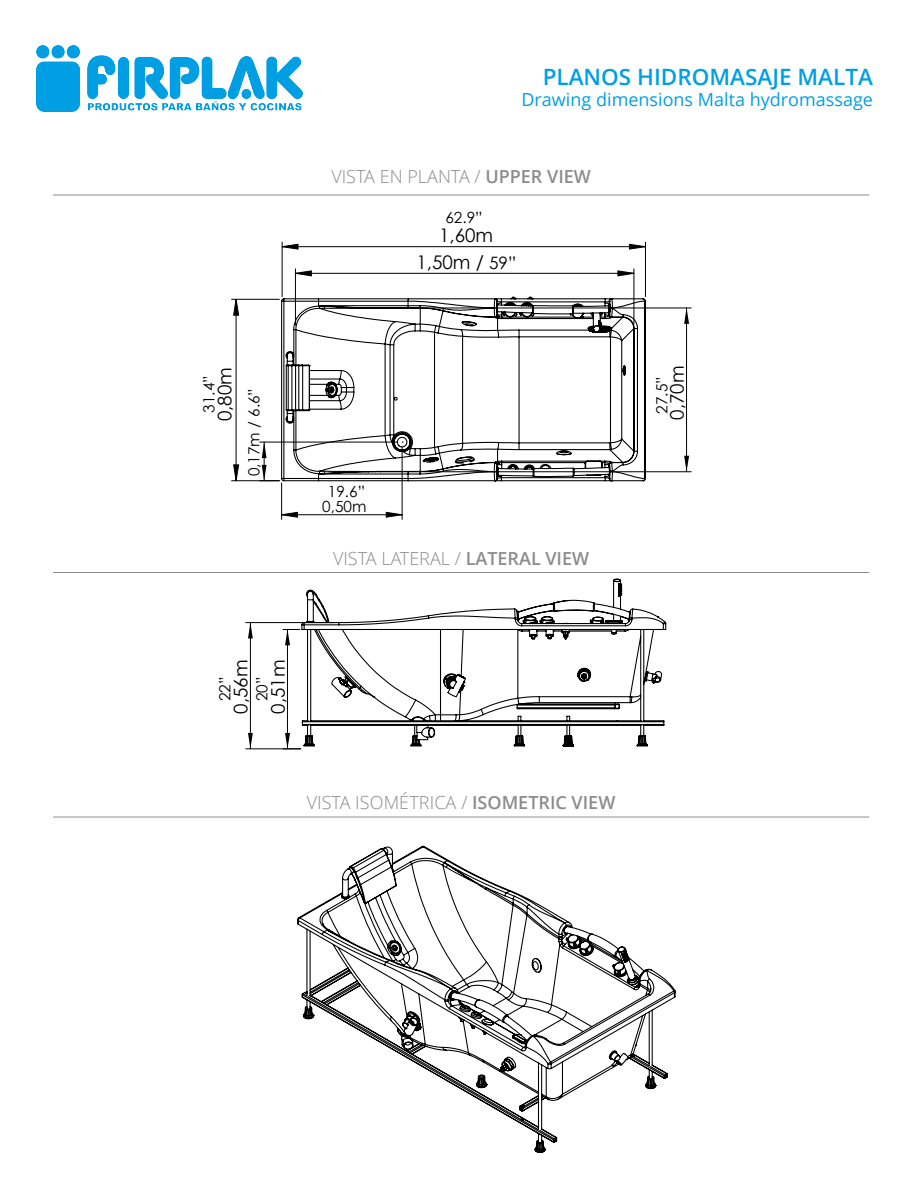
<style>
.page{position:relative;width:918px;height:1188px;background:#fff}
.page>*{position:absolute;margin:0;border:0;box-sizing:border-box;transform-origin:0 0}
.t1{font:600 22.5px "Open Sans";color:#009fe3}
.t2{font:18.75px "Century Gothic";color:#000}
.t3{font:300 18px "Open Sans";color:#8c8c8c}
.t4{font:18px "Open Sans";color:#009fe3}
.t5{font:15.3px "Century Gothic";color:#000}
.s1{font-weight:600}
.s2{font-size:17.1px}
</style>
<div class="page">
<img style="left:36px;top:45px;width:267px;height:66px">
<hr style="left:53px;top:195px;width:816px;height:1px;background:#8c8c8c">
<hr style="left:53px;top:572px;width:816px;height:1px;background:#8c8c8c">
<hr style="left:53px;top:817px;width:816px;height:1px;background:#8c8c8c">
<svg style="left:297px;top:845px;width:379px;height:308px"></svg>
<hr style="left:287px;top:629px;width:1px;height:120px;background:#000">
<hr style="left:250px;top:623px;width:1px;height:126px;background:#000">
<hr style="left:246px;top:748px;width:55px;height:1px;background:#000">
<hr style="left:246px;top:622px;width:88px;height:1px;background:#000">
<svg style="left:283px;top:733px;width:18px;height:16px"></svg>
<svg style="left:283px;top:629px;width:17px;height:16px"></svg>
<svg style="left:248px;top:733px;width:5px;height:16px"></svg>
<svg style="left:248px;top:623px;width:5px;height:15px"></svg>
<svg style="left:301px;top:578px;width:366px;height:169px"></svg>
<hr style="left:402px;top:447px;width:1px;height:72px;background:#000">
<hr style="left:281px;top:483px;width:1px;height:36px;background:#000">
<hr style="left:282px;top:242px;width:1px;height:55px;background:#000">
<hr style="left:645px;top:242px;width:1px;height:55px;background:#000">
<hr style="left:295px;top:269px;width:1px;height:56px;background:#000">
<hr style="left:634px;top:269px;width:1px;height:55px;background:#000">
<hr style="left:232px;top:480px;width:47px;height:1px;background:#000">
<hr style="left:232px;top:299px;width:47px;height:1px;background:#000">
<hr style="left:686px;top:308px;width:1px;height:164px;background:#000">
<hr style="left:425px;top:471px;width:266px;height:1px;background:#000">
<hr style="left:425px;top:308px;width:266px;height:1px;background:#000">
<hr style="left:264px;top:442px;width:1px;height:39px;background:#000">
<hr style="left:260px;top:442px;width:138px;height:1px;background:#000">
<svg style="left:281px;top:511px;width:122px;height:7px"></svg>
<svg style="left:281px;top:243px;width:364px;height:34px"></svg>
<svg style="left:233px;top:298px;width:7px;height:184px"></svg>
<svg style="left:684px;top:456px;width:5px;height:16px"></svg>
<svg style="left:684px;top:308px;width:5px;height:16px"></svg>
<svg style="left:260px;top:465px;width:19px;height:16px"></svg>
<svg style="left:262px;top:442px;width:5px;height:16px"></svg>
<svg style="left:280px;top:289px;width:367px;height:194px"></svg>
<p class="t1" style="left:543px;top:61px;width:332px">PLANOS HIDROMASAJE MALTA</p>
<p class="t4" style="left:521px;top:88px;width:353px">Drawing dimensions Malta hydromassage</p>
<p class="t3" style="left:331px;top:164px;width:261px">VISTA EN PLANTA / <span class="s1">UPPER VIEW</span></p>
<p class="t5" style="left:445px;top:207px;width:39px">62.9”</p>
<p class="t2" style="left:439px;top:222px;width:56px">1,60m</p>
<p class="t2" style="left:416px;top:249px;width:101px">1,50m / <span class="s2">59”</span></p>
<p class="t2" style="left:212px;top:421px;width:56px;rotate:-90deg">0,80m</p>
<p class="t5" style="left:198px;top:413px;width:39px;rotate:-90deg">31.4”</p>
<p class="t5" style="left:243px;top:476px;width:90px;rotate:-90deg">0,17m / 6.6”</p>
<p class="t5" style="left:328px;top:481px;width:39px">19.6”</p>
<p class="t5" style="left:322px;top:496px;width:46px">0,50m</p>
<p class="t3" style="left:333px;top:546px;width:258px">VISTA LATERAL / <span class="s1">LATERAL VIEW</span></p>
<p class="t2" style="left:228px;top:714px;width:56px;rotate:-90deg">0,56m</p>
<p class="t2" style="left:265px;top:714px;width:56px;rotate:-90deg">0,51m</p>
<p class="t5" style="left:214px;top:701px;width:26px;rotate:-90deg">22”</p>
<p class="t5" style="left:251px;top:701px;width:26px;rotate:-90deg">20”</p>
<p class="t3" style="left:307px;top:791px;width:310px">VISTA ISOMÉTRICA / <span class="s1">ISOMETRIC VIEW</span></p>
<p class="t2" style="left:664px;top:420px;width:56px;rotate:-90deg">0,70m</p>
<p class="t5" style="left:651px;top:414px;width:39px;rotate:-90deg">27.5”</p>
</div>
